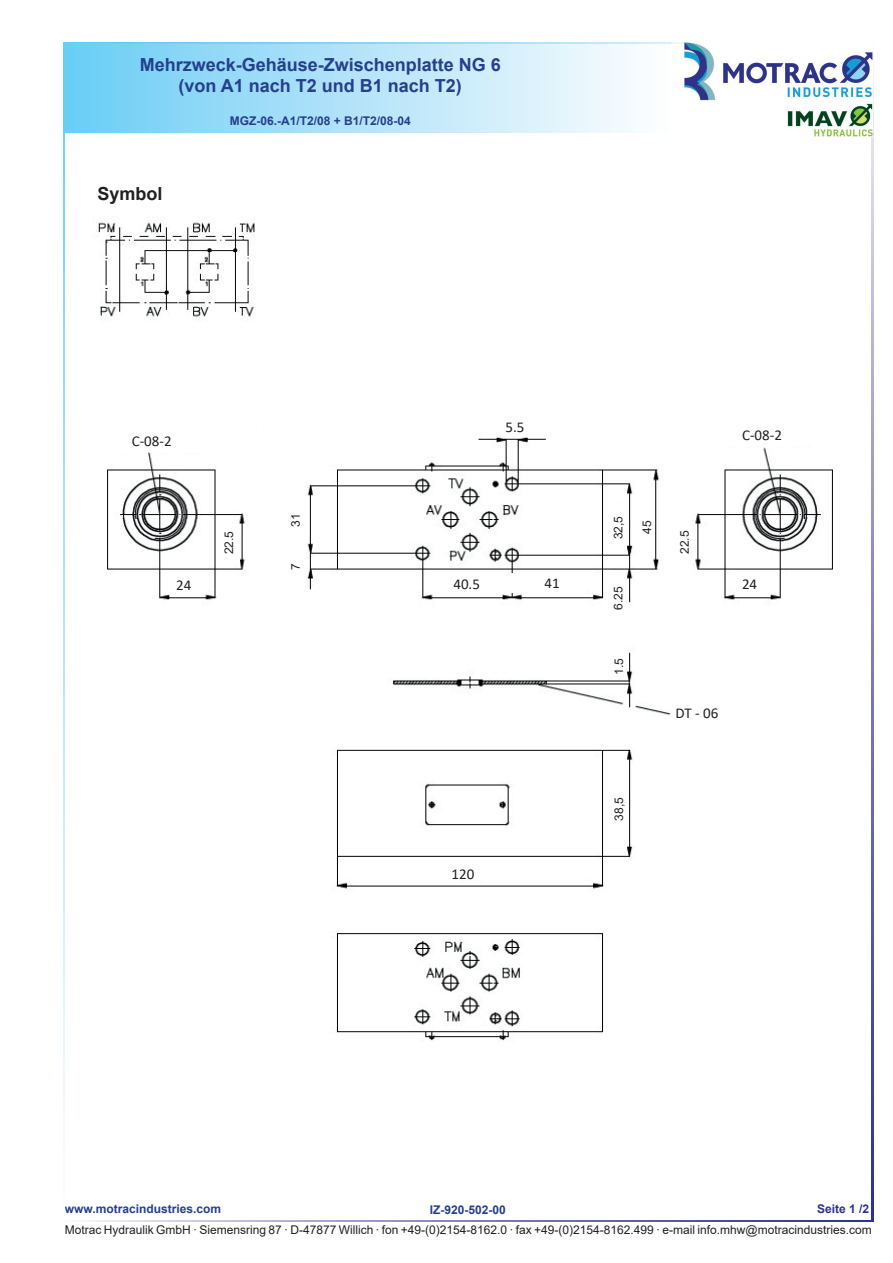
<style>
.page{position:relative;width:893px;height:1263px;background:#fff}
.page>*{position:absolute;margin:0;border:0;box-sizing:border-box;transform-origin:0 0}
.t1{font:700 18px/21.6px "Arial";color:#253f8e;text-align:center}
.t2{font:700 18px "Arial";color:#231f20}
.t3{font:15px "Calibri";color:#231f20}
.t4{font:12px "Arial";color:#231f20}
.t5{font:700 12px "Arial";color:#253f8e}
.t6{font:700 12px "Arial";color:#2e3092}
</style>
<div class="page">
<div style="left:65px;top:44px;width:605px;height:88px;background:linear-gradient(to right,#6ccdf5,#fffdfe)"></div>
<svg style="left:87px;top:1220px;width:786px;height:2px;background:#8784be"></svg>
<svg style="left:64px;top:132px;width:1px;height:1015px"></svg>
<img style="left:64px;top:44px;width:1px;height:88px">
<svg style="left:64px;top:43px;width:621px;height:1px"></svg>
<svg style="left:872px;top:52px;width:1px;height:1168px"></svg>
<img style="left:685px;top:43px;width:187px;height:93px">
<img style="left:96px;top:222px;width:159px;height:95px">
<img style="left:107px;top:437px;width:726px;height:604px">
<div style="left:102px;top:403px;width:154px;height:49px;background:#fff"></div>
<div style="left:606px;top:775px;width:20px;height:59px;background:#fff"></div>
<div style="left:427px;top:573px;width:59px;height:20px;background:#fff"></div>
<div style="left:510px;top:573px;width:60px;height:20px;background:#fff"></div>
<div style="left:735px;top:574px;width:41px;height:20px;background:#fff"></div>
<div style="left:167px;top:574px;width:41px;height:20px;background:#fff"></div>
<div style="left:675px;top:671px;width:145px;height:82px;background:#fff"></div>
<div style="left:220px;top:524px;width:20px;height:40px;background:#fff"></div>
<div style="left:606px;top:504px;width:20px;height:40px;background:#fff"></div>
<div style="left:605px;top:571px;width:20px;height:41px;background:#fff"></div>
<div style="left:634px;top:505px;width:20px;height:41px;background:#fff"></div>
<div style="left:672px;top:525px;width:20px;height:41px;background:#fff"></div>
<div style="left:291px;top:512px;width:14px;height:59px;background:#fff"></div>
<div style="left:447px;top:860px;width:59px;height:20px;background:#fff"></div>
<div style="left:606px;top:635px;width:20px;height:40px;background:#fff"></div>
<div style="left:699px;top:397px;width:153px;height:49px;background:#fff"></div>
<h1 class="t1" style="left:140px;top:54px;width:363px">Mehrzweck-Gehäuse-Zwischenplatte NG 6 (von A1 nach T2 und B1 nach T2)</h1>
<p class="t5" style="left:230px;top:112px;width:183px">MGZ-06.-A1/T2/08 + B1/T2/08-04</p>
<h1 class="t2" style="left:98px;top:181px;width:67px">Symbol</h1>
<p class="t3" style="left:132px;top:431px;width:41px">C-08-2</p>
<p class="t4" style="left:221px;top:554px;width:25px;rotate:-90deg">22.5</p>
<p class="t4" style="left:287px;top:527px;width:15px;rotate:-90deg">31</p>
<p class="t4" style="left:287px;top:570px;width:8px;rotate:-90deg">7</p>
<p class="t3" style="left:506px;top:416px;width:20px">5.5</p>
<p class="t4" style="left:610px;top:539px;width:25px;rotate:-90deg">32,5</p>
<p class="t4" style="left:638px;top:534px;width:15px;rotate:-90deg">45</p>
<p class="t4" style="left:676px;top:554px;width:25px;rotate:-90deg">22.5</p>
<p class="t3" style="left:742px;top:425px;width:41px">C-08-2</p>
<p class="t3" style="left:176px;top:575px;width:17px">24</p>
<p class="t3" style="left:453px;top:574px;width:28px">40.5</p>
<p class="t3" style="left:544px;top:573px;width:17px">41</p>
<p class="t3" style="left:742px;top:574px;width:17px">24</p>
<p class="t4" style="left:610px;top:610px;width:25px;rotate:-90deg">6.25</p>
<p class="t3" style="left:451px;top:863px;width:24px">120</p>
<p class="t4" style="left:610px;top:675px;width:18px;rotate:-90deg">1.5</p>
<p class="t4" style="left:611px;top:820px;width:25px;rotate:-90deg">38,5</p>
<p class="t3" style="left:675px;top:703px;width:44px">DT - 06</p>
<p class="t5" style="left:430px;top:1202px;width:78px">IZ-920-502-00</p>
<p class="t6" style="left:817px;top:1201px;width:54px">Seite 1 /2</p>
<p class="t4" style="left:65px;top:1221px;width:808px">Motrac Hydraulik GmbH · Siemensring 87 · D-47877 Willich · fon +49-(0)2154-8162.0 · fax +49-(0)2154-8162.499 · e-mail info.mhw@motracindustries.com</p>
<p class="t5" style="left:65px;top:1201px;width:158px">www.motracindustries.com</p>
</div>
